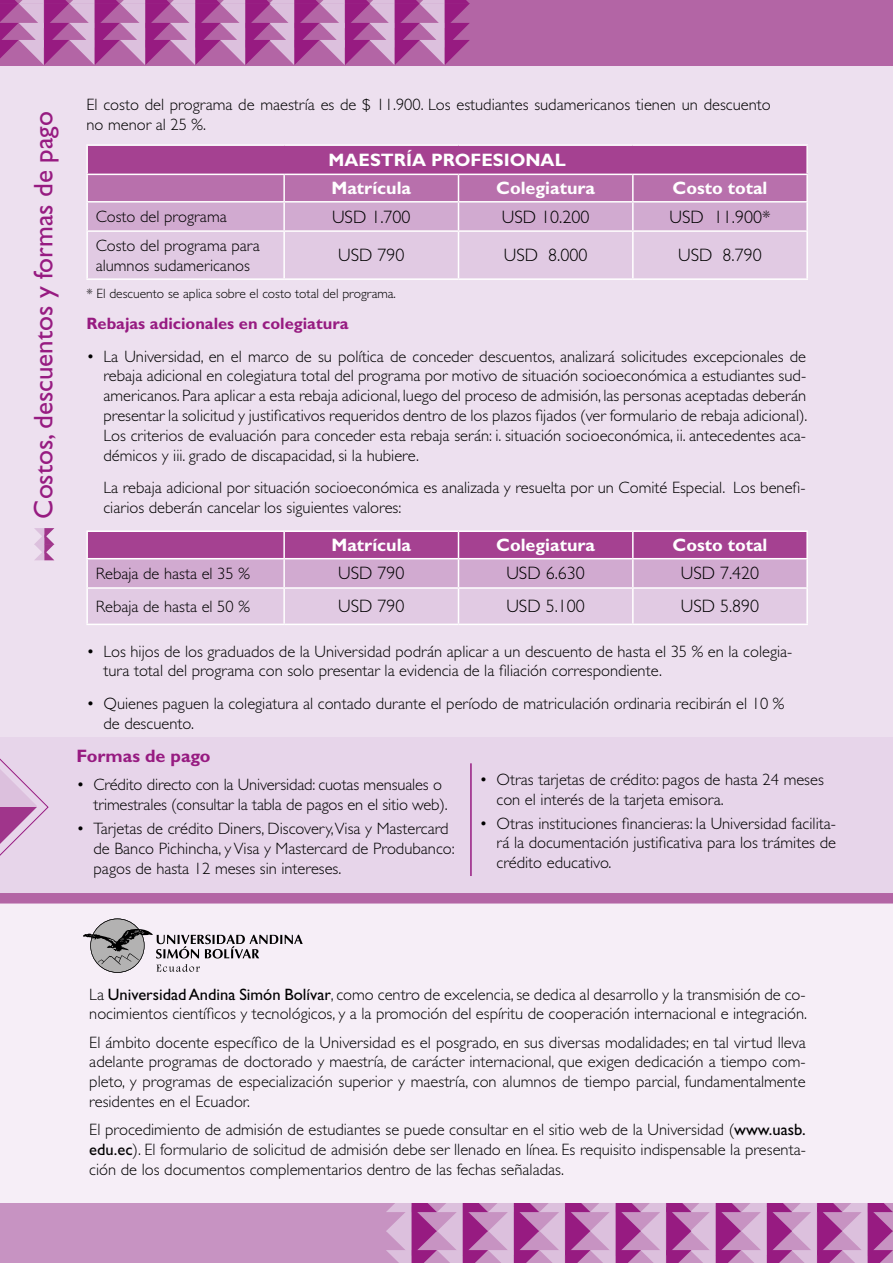
<style>
.page{position:relative;width:893px;height:1263px;background:#fff}
.page>*{position:absolute;margin:0;border:0;box-sizing:border-box;transform-origin:0 0}
.t1{font:27px "Gill Sans Std";color:#971b81}
.t2{font:300 18px "Gill Sans Std";color:#000}
.t3{font:700 18px/28.3px "Gill Sans Std";color:#fff}
.t4{font:700 18px "Gill Sans Std";color:#971b81}
.t5{font:300 16.5px/19.8px "Gill Sans Std";color:#000}
.t6{font:700 16.5px "Gill Sans Std";color:#971b81}
.t7{font:300 13.5px "Gill Sans Std";color:#000}
.s1{font-weight:400}
</style>
<div class="page">
<div style="left:0;top:45px;width:893px;height:850px;background:#ede0ef"></div>
<div style="left:0;top:738px;width:893px;height:155px;background:#e7d5ea"></div>
<div style="left:0;top:0;width:893px;height:65px;background:#b365a5"></div>
<div style="left:0;top:1202px;width:893px;height:61px;background:#c793c2"></div>
<svg style="left:0;top:0;width:470px;height:65px"></svg>
<svg style="left:386px;top:1203px;width:507px;height:60px"></svg>
<div style="left:0;top:901px;width:893px;height:302px;background:#f6eef7"></div>
<svg style="left:83px;top:918px;width:220px;height:55px"></svg>
<div style="left:0;top:893px;width:893px;height:10px;background:#b365a5"></div>
<svg style="left:34px;top:528px;width:20px;height:32px"></svg>
<hr style="left:470px;top:763px;width:2px;height:113px;background:#971b81">
<svg style="left:0;top:758px;width:49px;height:98px"></svg>
<div style="left:87px;top:145px;width:720px;height:29px;background:#a54191"></div>
<hr style="left:86px;top:144px;width:198px;height:2px;background:#fff">
<hr style="left:86px;top:146px;width:2px;height:28px;background:#fff">
<hr style="left:284px;top:144px;width:174px;height:2px;background:#fff">
<hr style="left:458px;top:144px;width:175px;height:2px;background:#fff">
<hr style="left:633px;top:144px;width:175px;height:2px;background:#fff">
<hr style="left:806px;top:146px;width:2px;height:28px;background:#fff">
<hr style="left:86px;top:174px;width:198px;height:1px;background:#fff">
<hr style="left:86px;top:175px;width:2px;height:26px;background:#fff">
<hr style="left:633px;top:174px;width:175px;height:1px;background:#fff">
<hr style="left:806px;top:175px;width:2px;height:26px;background:#fff">
<hr style="left:86px;top:201px;width:198px;height:2px;background:#fff">
<hr style="left:86px;top:203px;width:2px;height:27px;background:#fff">
<svg style="left:87px;top:174px;width:720px;height:104px"></svg>
<hr style="left:633px;top:201px;width:175px;height:2px;background:#fff">
<hr style="left:632px;top:203px;width:2px;height:27px;background:#fff">
<hr style="left:806px;top:203px;width:2px;height:27px;background:#fff">
<hr style="left:86px;top:230px;width:198px;height:2px;background:#fff">
<hr style="left:86px;top:232px;width:2px;height:46px;background:#fff">
<hr style="left:284px;top:230px;width:174px;height:2px;background:#fff">
<hr style="left:283px;top:232px;width:2px;height:46px;background:#fff">
<hr style="left:458px;top:230px;width:175px;height:2px;background:#fff">
<hr style="left:458px;top:232px;width:1px;height:46px;background:#fff">
<hr style="left:633px;top:230px;width:175px;height:2px;background:#fff">
<hr style="left:632px;top:232px;width:2px;height:46px;background:#fff">
<hr style="left:806px;top:232px;width:2px;height:46px;background:#fff">
<hr style="left:86px;top:278px;width:198px;height:2px;background:#fff">
<hr style="left:284px;top:278px;width:174px;height:2px;background:#fff">
<hr style="left:458px;top:278px;width:175px;height:2px;background:#fff">
<hr style="left:633px;top:278px;width:175px;height:2px;background:#fff">
<hr style="left:86px;top:530px;width:198px;height:2px;background:#fff">
<hr style="left:86px;top:532px;width:2px;height:26px;background:#fff">
<hr style="left:284px;top:530px;width:174px;height:2px;background:#fff">
<hr style="left:458px;top:530px;width:175px;height:2px;background:#fff">
<hr style="left:633px;top:530px;width:175px;height:2px;background:#fff">
<hr style="left:806px;top:532px;width:2px;height:26px;background:#fff">
<hr style="left:86px;top:558px;width:198px;height:1px;background:#fff">
<hr style="left:86px;top:559px;width:2px;height:28px;background:#fff">
<svg style="left:87px;top:531px;width:720px;height:92px"></svg>
<hr style="left:633px;top:558px;width:175px;height:1px;background:#fff">
<hr style="left:632px;top:559px;width:2px;height:28px;background:#fff">
<hr style="left:806px;top:559px;width:2px;height:28px;background:#fff">
<hr style="left:86px;top:587px;width:198px;height:2px;background:#fff">
<hr style="left:86px;top:589px;width:2px;height:35px;background:#fff">
<hr style="left:284px;top:587px;width:174px;height:2px;background:#fff">
<hr style="left:283px;top:589px;width:2px;height:35px;background:#fff">
<hr style="left:458px;top:587px;width:175px;height:2px;background:#fff">
<hr style="left:458px;top:589px;width:1px;height:35px;background:#fff">
<hr style="left:633px;top:587px;width:175px;height:2px;background:#fff">
<hr style="left:632px;top:589px;width:2px;height:35px;background:#fff">
<hr style="left:806px;top:589px;width:2px;height:35px;background:#fff">
<hr style="left:86px;top:624px;width:198px;height:1px;background:#fff">
<hr style="left:284px;top:624px;width:174px;height:1px;background:#fff">
<hr style="left:458px;top:624px;width:175px;height:1px;background:#fff">
<hr style="left:633px;top:624px;width:175px;height:1px;background:#fff">
<h1 class="t1" style="left:28px;top:518px;width:409px;rotate:-90deg">Costos, descuentos y formas de pago</h1>
<p class="t5" style="left:86px;top:95px;width:686px">El costo del programa de maestría es de $ 11.900. Los estudiantes sudamericanos tienen un descuento no menor al 25 %.</p>
<p class="t3" style="left:329px;top:146px;width:239px">MAESTRÍA PROFESIONAL<br>Matrícula</p>
<p class="t3" style="left:496px;top:174px;width:100px">Colegiatura</p>
<p class="t3" style="left:672px;top:174px;width:97px">Costo total</p>
<p class="t5" style="left:96px;top:207px;width:133px">Costo del programa</p>
<p class="t2" style="left:332px;top:206px;width:80px">USD 1.700</p>
<p class="t2" style="left:502px;top:206px;width:89px">USD 10.200</p>
<p class="t2" style="left:669px;top:206px;width:102px">USD 11.900*</p>
<p class="t5" style="left:96px;top:236px;width:166px">Costo del programa para alumnos sudamericanos</p>
<p class="t2" style="left:338px;top:245px;width:68px">USD 790</p>
<p class="t2" style="left:504px;top:245px;width:85px">USD 8.000</p>
<p class="t2" style="left:678px;top:245px;width:85px">USD 8.790</p>
<p class="t7" style="left:86px;top:286px;width:311px">* El descuento se aplica sobre el costo total del programa.</p>
<p class="t6" style="left:86px;top:314px;width:264px">Rebajas adicionales en colegiatura</p>
<p class="t5" style="left:103px;top:346px;width:706px;text-align:justify;text-indent:-17px">• La Universidad, en el marco de su política de conceder descuentos, analizará solicitudes excepcionales de rebaja adicional en colegiatura total del programa por motivo de situación socioeconómica a estudiantes sud&shy;americanos. Para aplicar a esta rebaja adicional, luego del proceso de admisión, las personas aceptadas deberán presentar la solicitud y justificativos requeridos dentro de los plazos fijados (ver formulario de rebaja adicional).<br>Los criterios de evaluación para conceder esta rebaja serán: i. situación socioeconómica, ii. antecedentes aca&shy;démicos y iii. grado de discapacidad, si la hubiere.</p>
<p class="t5" style="left:103px;top:478px;width:704px">La rebaja adicional por situación socioeconómica es analizada y resuelta por un Comité Especial. Los benefi&shy;ciarios deberán cancelar los siguientes valores:</p>
<p class="t3" style="left:331px;top:531px;width:81px">Matrícula</p>
<p class="t3" style="left:496px;top:531px;width:100px">Colegiatura</p>
<p class="t3" style="left:672px;top:531px;width:97px">Costo total</p>
<p class="t5" style="left:96px;top:564px;width:156px">Rebaja de hasta el 35 %</p>
<p class="t2" style="left:338px;top:563px;width:68px">USD 790</p>
<p class="t2" style="left:506px;top:563px;width:80px">USD 6.630</p>
<p class="t2" style="left:681px;top:563px;width:80px">USD 7.420</p>
<p class="t5" style="left:96px;top:596px;width:156px">Rebaja de hasta el 50 %</p>
<p class="t2" style="left:338px;top:596px;width:68px">USD 790</p>
<p class="t2" style="left:506px;top:596px;width:80px">USD 5.100</p>
<p class="t2" style="left:681px;top:596px;width:80px">USD 5.890</p>
<p class="t5" style="left:103px;top:641px;width:690px;text-indent:-17px">• Los hijos de los graduados de la Universidad podrán aplicar a un descuento de hasta el 35 % en la colegia&shy;tura total del programa con solo presentar la evidencia de la filiación correspondiente.</p>
<p class="t5" style="left:103px;top:694px;width:682px;text-indent:-17px">• Quienes paguen la colegiatura al contado durante el período de matriculación ordinaria recibirán el 10 % de descuento.</p>
<p class="t4" style="left:77px;top:745px;width:136px">Formas de pago</p>
<p class="t5" style="left:94px;top:775px;width:356px;text-indent:-17px">• Crédito directo con la Universidad: cuotas mensuales o trimestrales (consultar la tabla de pagos en el sitio web).</p>
<p class="t5" style="left:94px;top:819px;width:363px;text-indent:-17px">• Tarjetas de crédito Diners, Discovery,Visa y Mastercard de Banco Pichincha, y Visa y Mastercard de Produbanco: pagos de hasta 12 meses sin intereses.</p>
<p class="t5" style="left:496px;top:769px;width:329px;text-indent:-17px">• Otras tarjetas de crédito: pagos de hasta 24 meses con el interés de la tarjeta emisora.</p>
<p class="t5" style="left:496px;top:813px;width:341px;text-align:justify;text-indent:-17px">• Otras instituciones financieras: la Universidad facilita&shy;rá la documentación justificativa para los trámites de crédito educativo.</p>
<p class="t5" style="left:89px;top:984px;width:719px">La <span class="s1">Universidad Andina Simón Bolívar</span>, como centro de excelencia, se dedica al desarrollo y la transmisión de co&shy;nocimientos científicos y tecnológicos, y a la promoción del espíritu de cooperación internacional e integración.</p>
<p class="t5" style="left:89px;top:1032px;width:718px;text-align:justify">El ámbito docente específico de la Universidad es el posgrado, en sus diversas modalidades; en tal virtud lleva adelante programas de doctorado y maestría, de carácter internacional, que exigen dedicación a tiempo com&shy;pleto, y programas de especialización superior y maestría, con alumnos de tiempo parcial, fundamentalmente residentes en el Ecuador.</p>
<p class="t5" style="left:89px;top:1120px;width:718px;text-align:justify">El procedimiento de admisión de estudiantes se puede consultar en el sitio web de la Universidad (<span class="s1">www.uasb. edu.ec</span>). El formulario de solicitud de admisión debe ser llenado en línea. Es requisito indispensable la presenta&shy;ción de los documentos complementarios dentro de las fechas señaladas.</p>
</div>
